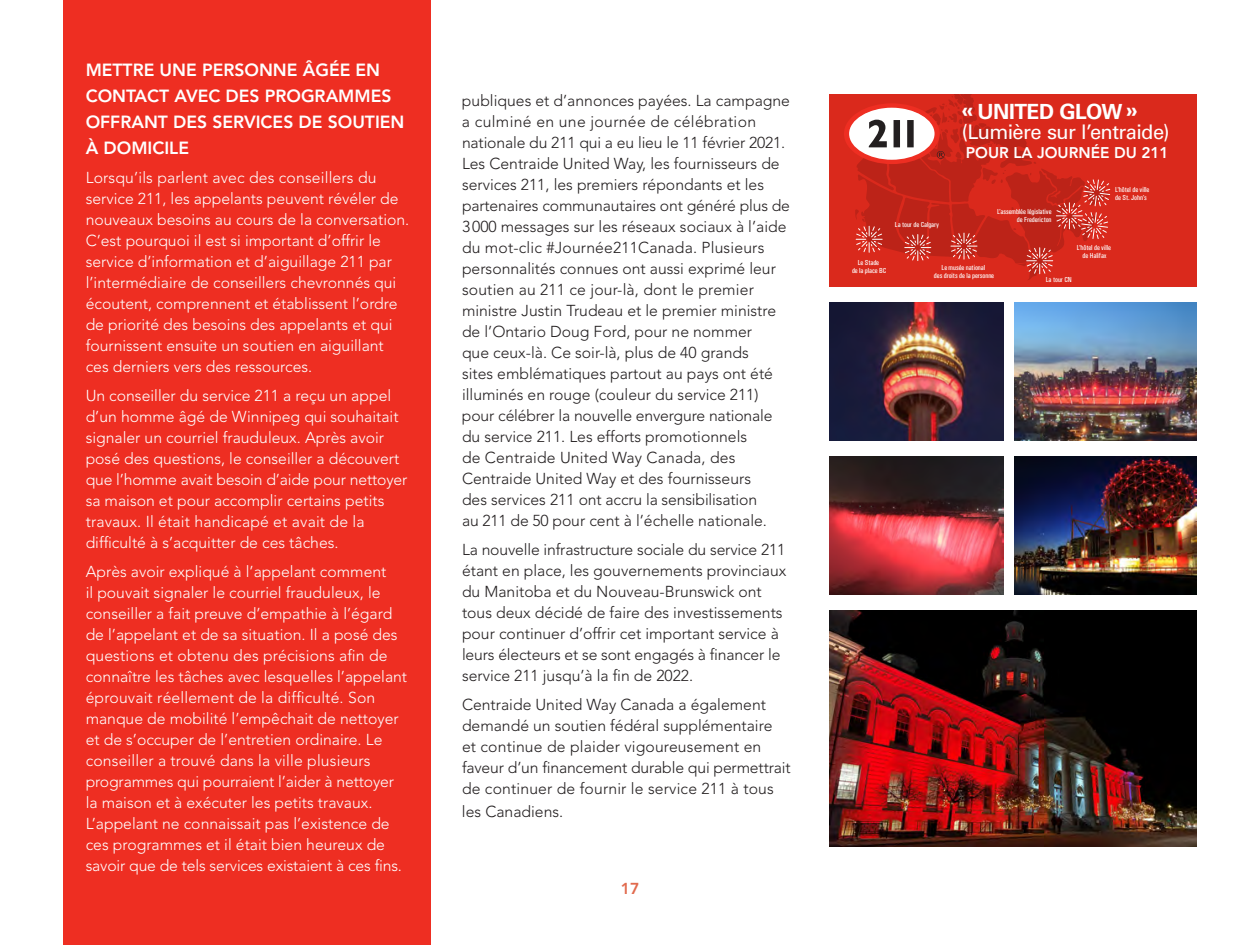
<style>
.page{position:relative;width:1260px;height:945px;background:#fff}
.page>*{position:absolute;margin:0;border:0;box-sizing:border-box;transform-origin:0 0}
.t1{font:700 21px "Univers LT Std";letter-spacing:-.025em;color:#fff}
.t2{font:20.12px "Univers LT Std";letter-spacing:-.03em;color:#fff}
.t3{font:800 17.5px/26.2px "Avenir";color:#fff}
.t4{font:300 15.75px/21px "Avenir";color:#fff}
.t5{font:300 15.75px/21px "Avenir";color:#231f20}
.t6{font:800 15.75px "Avenir";color:#e16a4d}
.t7{font:800 15.4px "Avenir";color:#fff}
.t8{font:500 condensed 7.35px/7.9px "Univers";letter-spacing:-.005em;color:#fff;text-align:center}
</style>
<div class="page">
<div style="left:63px;top:0;width:367px;height:945px;background:#ee2e22"></div>
<img style="left:830px;top:303px;width:174px;height:138px">
<img style="left:830px;top:456px;width:174px;height:139px">
<img style="left:830px;top:610px;width:367px;height:236px">
<div style="left:830px;top:94px;width:367px;height:193px;background:#da291c"></div>
<img style="left:1015px;top:303px;width:182px;height:138px">
<img style="left:1015px;top:456px;width:182px;height:139px">
<svg style="left:844px;top:94px;width:267px;height:186px"></svg>
<p class="t3" style="left:86px;top:56px;width:320px">METTRE UNE PERSONNE ÂGÉE EN<br>CONTACT AVEC DES PROGRAMMES<br>OFFRANT DES SERVICES DE SOUTIEN<br>À DOMICILE</p>
<p class="t4" style="left:86px;top:167px;width:325px">Lorsqu’ils parlent avec des conseillers du service 211, les appelants peuvent révéler de nouveaux besoins au cours de la conversation.<br>C’est pourquoi il est si important d’offrir le service d’information et d’aiguillage 211 par l’intermédiaire de conseillers chevronnés qui écoutent, comprennent et établissent l’ordre de priorité des besoins des appelants et qui fournissent ensuite un soutien en aiguillant ces derniers vers des ressources.</p>
<p class="t4" style="left:86px;top:385px;width:323px">Un conseiller du service 211 a reçu un appel d’un homme âgé de Winnipeg qui souhaitait signaler un courriel frauduleux. Après avoir posé des questions, le conseiller a découvert que l’homme avait besoin d’aide pour nettoyer sa maison et pour accomplir certains petits travaux. Il était handicapé et avait de la difficulté à s’acquitter de ces tâches.</p>
<p class="t4" style="left:86px;top:561px;width:323px">Après avoir expliqué à l’appelant comment<br>il pouvait signaler le courriel frauduleux, le conseiller a fait preuve d’empathie à l’égard de l’appelant et de sa situation. Il a posé des questions et obtenu des précisions afin de connaître les tâches avec lesquelles l’appelant éprouvait réellement de la difficulté. Son manque de mobilité l’empêchait de nettoyer et de s’occuper de l’entretien ordinaire. Le conseiller a trouvé dans la ville plusieurs programmes qui pourraient l’aider à nettoyer la maison et à exécuter les petits travaux.<br>L’appelant ne connaissait pas l’existence de ces programmes et il était bien heureux de savoir que de tels services existaient à ces fins.</p>
<p class="t5" style="left:462px;top:91px;width:330px">publiques et d’annonces payées. La campagne a culminé en une journée de célébration nationale du 211 qui a eu lieu le 11 février 2021.<br>Les Centraide United Way, les fournisseurs de services 211, les premiers répondants et les partenaires communautaires ont généré plus de 3000 messages sur les réseaux sociaux à l’aide du mot-clic #Journée211Canada. Plusieurs personnalités connues ont aussi exprimé leur soutien au 211 ce jour-là, dont le premier ministre Justin Trudeau et le premier ministre de l’Ontario Doug Ford, pour ne nommer<br>que ceux-là. Ce soir-là, plus de 40 grands<br>sites emblématiques partout au pays ont été illuminés en rouge (couleur du service 211) pour célébrer la nouvelle envergure nationale du service 211. Les efforts promotionnels<br>de Centraide United Way Canada, des Centraide United Way et des fournisseurs<br>des services 211 ont accru la sensibilisation<br>au 211 de 50 pour cent à l’échelle nationale.</p>
<p class="t5" style="left:462px;top:539px;width:326px">La nouvelle infrastructure sociale du service 211 étant en place, les gouvernements provinciaux du Manitoba et du Nouveau-Brunswick ont tous deux décidé de faire des investissements pour continuer d’offrir cet important service à leurs électeurs et se sont engagés à financer le service 211 jusqu’à la fin de 2022.</p>
<p class="t5" style="left:462px;top:694px;width:330px">Centraide United Way Canada a également demandé un soutien fédéral supplémentaire<br>et continue de plaider vigoureusement en faveur d’un financement durable qui permettrait de continuer de fournir le service 211 à tous</p>
<p class="t5" style="left:462px;top:801px;width:103px">les Canadiens.</p>
<p class="t6" style="left:621px;top:879px;width:20px">17</p>
<p class="t1" style="left:962px;top:100px;width:178px">« UNITED GLOW »</p>
<p class="t2" style="left:962px;top:120px;width:209px">(Lumière sur l’entraide)</p>
<p class="t7" style="left:966px;top:144px;width:204px">POUR LA JOURNÉE DU 211</p>
<p class="t8" style="left:852px;top:258px;width:36px">Le Stade<br>de la place BC</p>
<p class="t8" style="left:1115px;top:185px;width:35px;text-align:left">L'hôtel de ville de St. John’s</p>
<p class="t8" style="left:997px;top:208px;width:56px;text-align:right">L’assemblée législative de Fredericton</p>
<p class="t8" style="left:895px;top:221px;width:46px">La tour de Calgary</p>
<p class="t8" style="left:934px;top:264px;width:62px">Le musée national<br>des droits de la personne</p>
<p class="t8" style="left:1077px;top:243px;width:35px">L'hôtel de ville de Halifax</p>
<p class="t8" style="left:1046px;top:276px;width:28px">La tour CN</p>
</div>
